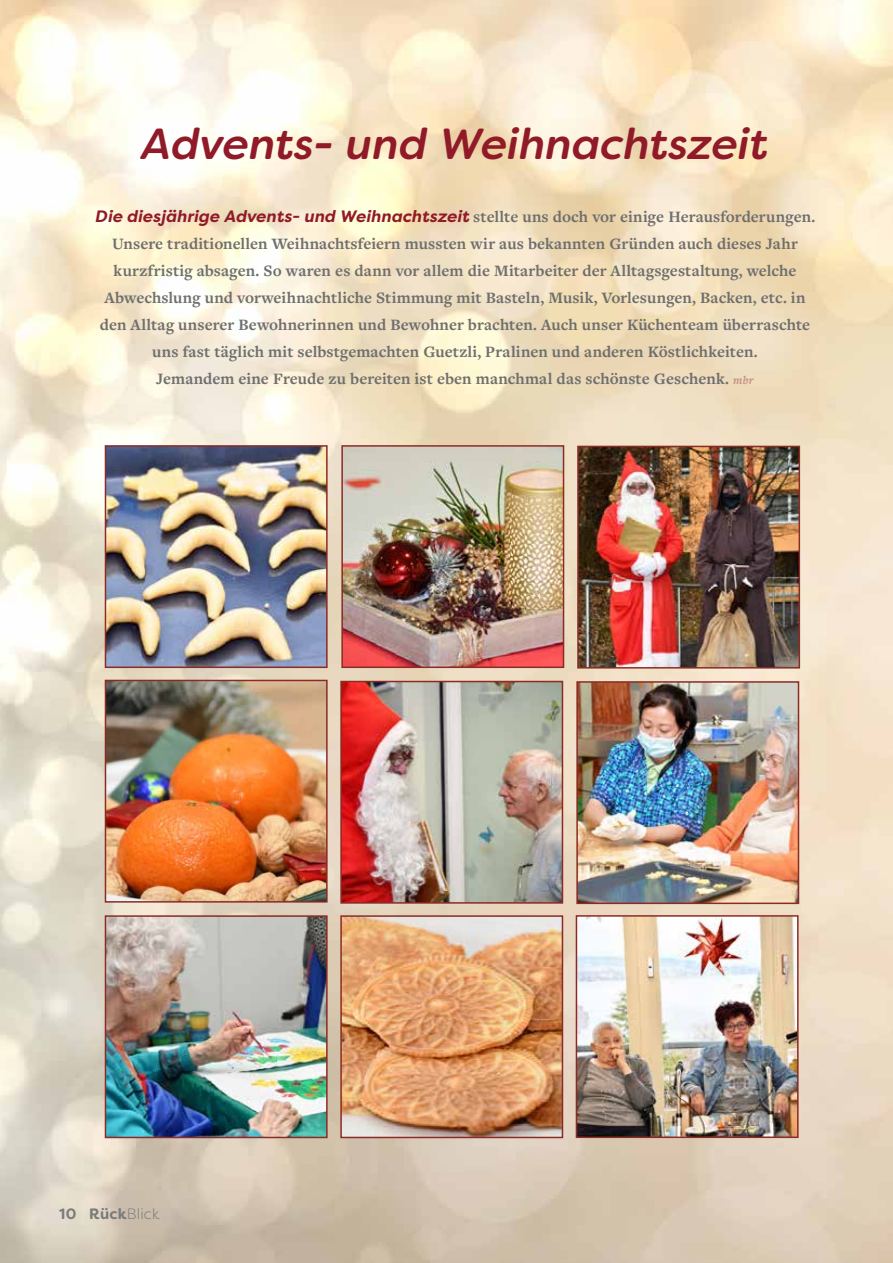
<style>
.page{position:relative;width:893px;height:1263px;background:#fff}
.page>*{position:absolute;margin:0;border:0;box-sizing:border-box;transform-origin:0 0}
.t1{font:italic 500 43.5px "Filson Soft";color:#901a28}
.t2{font:700 16.5px/27px "Freight Text Pro";letter-spacing:.005em;color:#6f6f6e;text-align:center}
.t3{font:700 15px "Filson Soft";letter-spacing:.02em;color:#7b7b7a}
.s1{font-family:"Filson Pro";font-style:italic;color:#901a28}
.s2{font-weight:600;font-style:italic;font-size:12px;color:#c3867e}
.s3{font-weight:300}
</style>
<div class="page">
<img style="left:340px;top:914px;width:224px;height:225px">
<img style="left:341px;top:444px;width:224px;height:225px">
<img style="left:340px;top:680px;width:224px;height:224px">
<img style="left:104px;top:444px;width:224px;height:225px">
<img style="left:104px;top:679px;width:224px;height:224px">
<img style="left:104px;top:914px;width:224px;height:225px">
<img style="left:575px;top:914px;width:224px;height:225px">
<img style="left:576px;top:445px;width:225px;height:224px">
<img style="left:576px;top:680px;width:224px;height:225px">
<h1 class="t1" style="left:142px;top:116px;width:628px">Advents- und Weihnachtszeit</h1>
<p class="t2" style="left:95px;top:202px;width:722px"><span class="s1">Die diesjährige Advents- und Weihnachtszeit</span> stellte uns doch vor einige Herausforderungen.<br>Unsere traditionellen Weihnachtsfeiern mussten wir aus bekannten Gründen auch dieses Jahr kurzfristig absagen. So waren es dann vor allem die Mitarbeiter der Alltagsgestaltung, welche Abwechslung und vorweihnachtliche Stimmung mit Basteln, Musik, Vorlesungen, Backen, etc. in den Alltag unserer Bewohnerinnen und Bewohner brachten. Auch unser Küchenteam überraschte uns fast täglich mit selbstgemachten Guetzli, Pralinen und anderen Köstlichkeiten.<br>Jemandem eine Freude zu bereiten ist eben manchmal das schönste Geschenk. <span class="s2">mbr</span></p>
<p class="t3" style="left:59px;top:1204px;width:102px">10 Rück<span class="s3">Blick</span></p>
</div>
